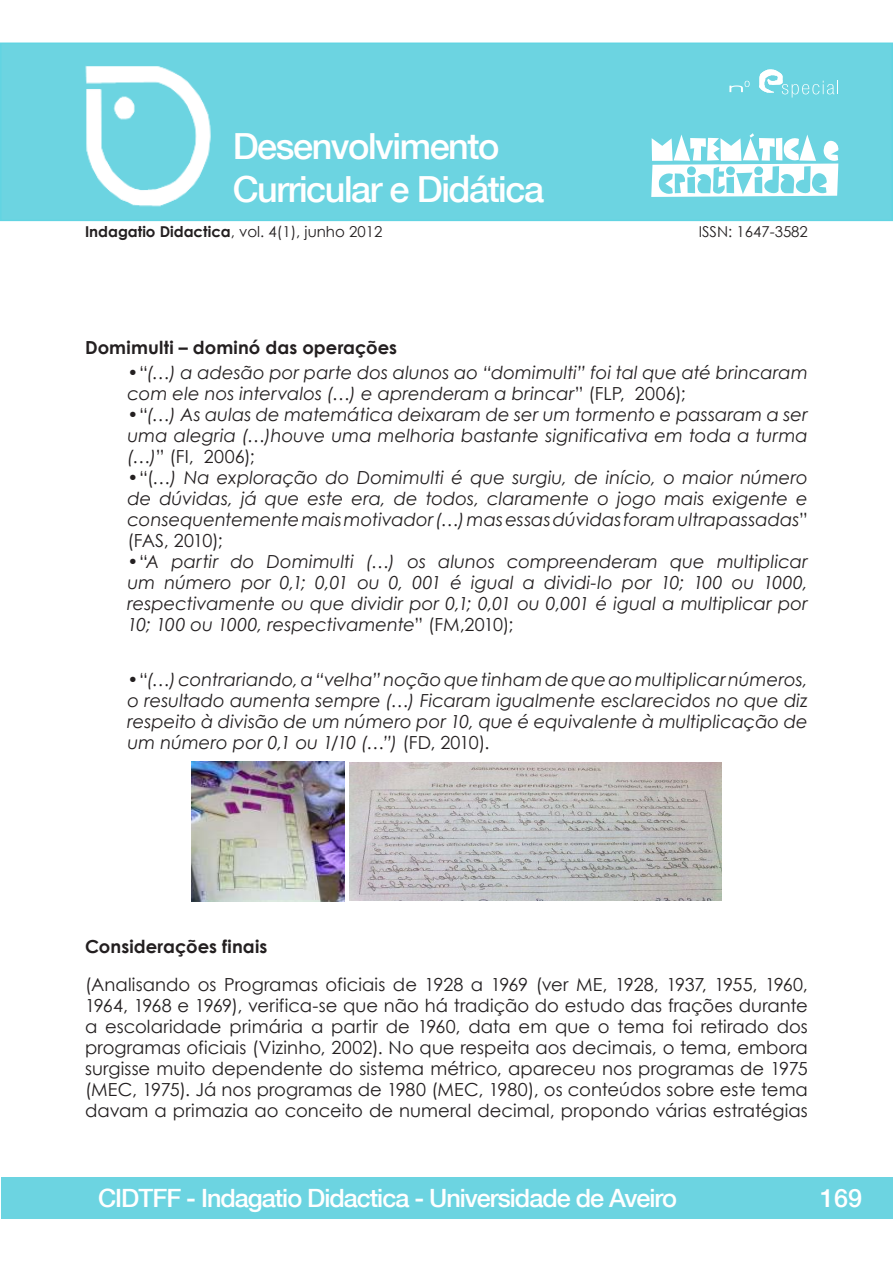
<style>
.page{position:relative;width:893px;height:1263px;background:#fff}
.page>*{position:absolute;margin:0;border:0;box-sizing:border-box;transform-origin:0 0}
.t1{font:500 36px/43.2px "Helvetica Neue LT Com";letter-spacing:-.04em;color:#fff}
.t2{font:500 25.2px "Helvetica Neue LT Com";letter-spacing:-.04em;color:#fff}
.t3{font:italic 18px/21px "Century Gothic";color:#231f20;text-align:justify}
.t4{font:18px/21px "Century Gothic";letter-spacing:.005em;color:#231f20;text-align:justify}
.t5{font:700 18px "Century Gothic";letter-spacing:.005em;color:#231f20}
.t6{font:15px "Century Gothic";color:#231f20}
.s1{font-weight:700}
.s2{font-style:normal}
</style>
<div class="page">
<div style="left:2px;top:1178px;width:891px;height:41px;background:#6cd4e1"></div>
<div style="left:1px;top:43px;width:891px;height:177px;background:#6cd4e1"></div>
<div style="left:0;top:43px;width:893px;height:178px;border:2px solid #62d4e2"></div>
<img style="left:85px;top:66px;width:126px;height:141px">
<svg style="left:759px;top:69px;width:79px;height:29px"></svg>
<svg style="left:729px;top:81px;width:21px;height:11px"></svg>
<svg style="left:651px;top:133px;width:188px;height:64px"></svg>
<img style="left:191px;top:761px;width:154px;height:140px">
<img style="left:349px;top:762px;width:373px;height:139px">
<h1 class="t1" style="left:233px;top:124px;width:313px">Desenvolvimento<br>Curricular e Didática</h1>
<p class="t6" style="left:85px;top:221px;width:299px"><span class="s1">Indagatio Didactica</span>, vol. 4(1), junho 2012</p>
<p class="t6" style="left:699px;top:221px;width:111px">ISSN: 1647-3582</p>
<p class="t5" style="left:85px;top:333px;width:314px">Domimulti – dominó das operações</p>
<p class="t3" style="left:128px;top:362px;width:682px"><span class="s2">• “</span>(…) a adesão por parte dos alunos ao “domimulti” foi tal que até brincaram com ele nos intervalos (…) e aprenderam a brincar<span class="s2">” (FLP, 2006);</span></p>
<p class="t3" style="left:128px;top:404px;width:682px"><span class="s2">• “</span>(…) As aulas de matemática deixaram de ser um tormento e passaram a ser uma alegria (…)houve uma melhoria bastante significativa em toda a turma (…)<span class="s2">” (FI, 2006);</span></p>
<p class="t3" style="left:128px;top:467px;width:682px"><span class="s2">• “(</span>…) Na exploração do Domimulti é que surgiu, de início, o maior número de dúvidas, já que este era, de todos, claramente o jogo mais exigente e consequentemente mais motivador (…) mas essas dúvidas foram ultrapassadas<span class="s2">” (FAS, 2010);</span></p>
<p class="t3" style="left:128px;top:551px;width:682px"><span class="s2">• “</span>A partir do Domimulti (…) os alunos compreenderam que multiplicar um número por 0,1; 0,01 ou 0, 001 é igual a dividi-lo por 10; 100 ou 1000, respectivamente ou que dividir por 0,1; 0,01 ou 0,001 é igual a multiplicar por 10; 100 ou 1000, respectivamente<span class="s2">” (FM,2010);</span></p>
<p class="t3" style="left:128px;top:668px;width:682px"><span class="s2">• “</span>(…) contrariando, a “velha” noção que tinham de que ao multiplicar números, o resultado aumenta sempre (…) Ficaram igualmente esclarecidos no que diz respeito à divisão de um número por 10, que é equivalente à multiplicação de um número por 0,1 ou 1/10 (…”) <span class="s2">(FD, 2010).</span></p>
<p class="t5" style="left:85px;top:932px;width:184px">Considerações finais</p>
<p class="t4" style="left:85px;top:973px;width:724px">(Analisando os Programas oficiais de 1928 a 1969 (ver ME, 1928, 1937, 1955, 1960, 1964, 1968 e 1969), verifica-se que não há tradição do estudo das frações durante a escolaridade primária a partir de 1960, data em que o tema foi retirado dos programas oficiais (Vizinho, 2002). No que respeita aos decimais, o tema, embora surgisse muito dependente do sistema métrico, apareceu nos programas de 1975 (MEC, 1975). Já nos programas de 1980 (MEC, 1980), os conteúdos sobre este tema davam a primazia ao conceito de numeral decimal, propondo várias estratégias</p>
<h2 class="t2" style="left:98px;top:1183px;width:580px">CIDTFF - Indagatio Didactica - Universidade de Aveiro</h2>
<h2 class="t2" style="left:820px;top:1183px;width:44px">169</h2>
</div>
